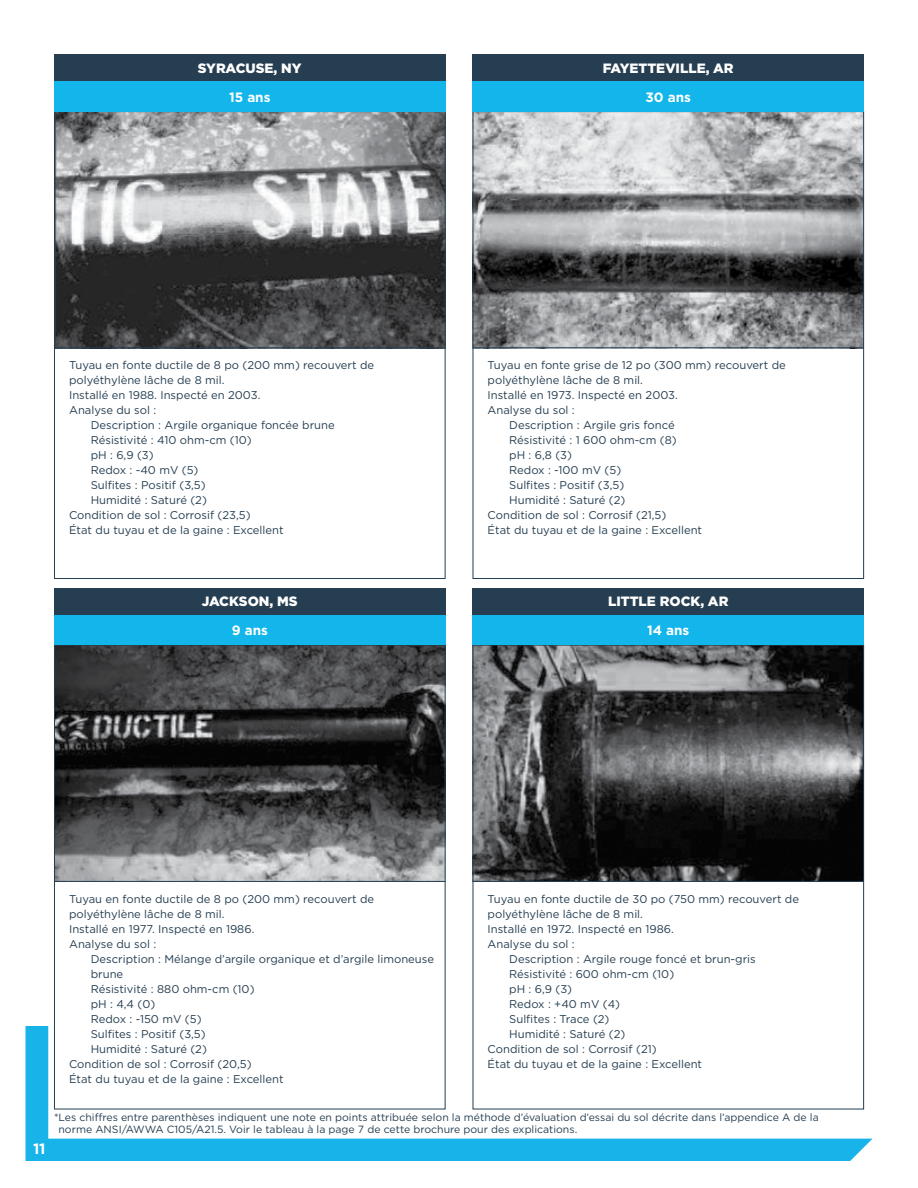
<style>
.page{position:relative;width:918px;height:1188px;background:#fff}
.page>*{position:absolute;margin:0;border:0;box-sizing:border-box;transform-origin:0 0}
.t1{font:700 15px "Gotham";color:#fff}
.t2{font:900 13.5px "Gotham";color:#fff}
.t3{font:700 13.5px "Gotham";color:#fff}
.t4{font:11.25px/15px "Gotham";color:#253e51}
.t5{font:10.5px/12px "Gotham";color:#253e51}
</style>
<div class="page">
<svg style="left:25px;top:1026px;width:848px;height:135px"></svg>
<img style="left:56px;top:113px;width:388px;height:234px">
<div style="left:54px;top:81px;width:392px;height:30px;background:#13b6ea"></div>
<div style="left:54px;top:54px;width:392px;height:27px;background:#253e51"></div>
<img style="left:56px;top:647px;width:388px;height:234px">
<div style="left:54px;top:615px;width:392px;height:30px;background:#13b6ea"></div>
<div style="left:54px;top:588px;width:392px;height:27px;background:#253e51"></div>
<img style="left:475px;top:113px;width:387px;height:234px">
<div style="left:473px;top:81px;width:391px;height:30px;background:#13b6ea"></div>
<div style="left:472px;top:54px;width:392px;height:27px;background:#253e51"></div>
<img style="left:475px;top:647px;width:387px;height:234px">
<div style="left:473px;top:615px;width:391px;height:30px;background:#13b6ea"></div>
<div style="left:472px;top:588px;width:392px;height:27px;background:#253e51"></div>
<hr style="left:54px;top:347px;width:392px;height:1px;background:#253e51">
<hr style="left:54px;top:881px;width:392px;height:1px;background:#253e51">
<hr style="left:473px;top:347px;width:391px;height:1px;background:#253e51">
<hr style="left:473px;top:881px;width:391px;height:1px;background:#253e51">
<p class="t2" style="left:198px;top:58px;width:105px">SYRACUSE, NY</p>
<p class="t2" style="left:603px;top:58px;width:132px">FAYETTEVILLE, AR</p>
<p class="t3" style="left:229px;top:88px;width:43px">15 ans</p>
<p class="t3" style="left:646px;top:88px;width:47px">30 ans</p>
<p class="t4" style="left:69px;top:357px;width:307px">Tuyau en fonte ductile de 8 po (200 mm) recouvert de</p>
<p class="t4" style="left:69px;top:372px;width:157px">polyéthylène lâche de 8 mil.</p>
<p class="t4" style="left:69px;top:387px;width:193px">Installé en 1988. Inspecté en 2003.</p>
<p class="t4" style="left:69px;top:402px;width:89px">Analyse du sol :</p>
<p class="t4" style="left:91px;top:417px;width:246px">Description : Argile organique foncée brune</p>
<p class="t4" style="left:91px;top:432px;width:163px">Résistivité : 410 ohm-cm (10)</p>
<p class="t4" style="left:91px;top:447px;width:64px">pH : 6,9 (3)</p>
<p class="t4" style="left:91px;top:462px;width:109px">Redox : -40 mV (5)</p>
<p class="t4" style="left:91px;top:477px;width:117px">Sulfites : Positif (3,5)</p>
<p class="t4" style="left:91px;top:492px;width:118px">Humidité : Saturé (2)</p>
<p class="t4" style="left:69px;top:507px;width:183px">Condition de sol : Corrosif (23,5)</p>
<p class="t4" style="left:69px;top:522px;width:216px">État du tuyau et de la gaine : Excellent</p>
<p class="t4" style="left:488px;top:357px;width:300px">Tuyau en fonte grise de 12 po (300 mm) recouvert de</p>
<p class="t4" style="left:488px;top:372px;width:157px">polyéthylène lâche de 8 mil.</p>
<p class="t4" style="left:488px;top:387px;width:192px">Installé en 1973. Inspecté en 2003.</p>
<p class="t4" style="left:488px;top:402px;width:89px">Analyse du sol :</p>
<p class="t4" style="left:509px;top:417px;width:167px">Description : Argile gris foncé</p>
<p class="t4" style="left:509px;top:432px;width:169px">Résistivité : 1 600 ohm-cm (8)</p>
<p class="t4" style="left:509px;top:447px;width:64px">pH : 6,8 (3)</p>
<p class="t4" style="left:509px;top:462px;width:114px">Redox : -100 mV (5)</p>
<p class="t4" style="left:509px;top:477px;width:117px">Sulfites : Positif (3,5)</p>
<p class="t4" style="left:509px;top:492px;width:118px">Humidité : Saturé (2)</p>
<p class="t4" style="left:488px;top:507px;width:180px">Condition de sol : Corrosif (21,5)</p>
<p class="t4" style="left:488px;top:522px;width:216px">État du tuyau et de la gaine : Excellent</p>
<p class="t2" style="left:202px;top:592px;width:97px">JACKSON, MS</p>
<p class="t2" style="left:608px;top:592px;width:122px">LITTLE ROCK, AR</p>
<p class="t3" style="left:232px;top:621px;width:38px">9 ans</p>
<p class="t3" style="left:647px;top:621px;width:44px">14 ans</p>
<p class="t4" style="left:69px;top:891px;width:307px">Tuyau en fonte ductile de 8 po (200 mm) recouvert de polyéthylène lâche de 8 mil.<br>Installé en 1977. Inspecté en 1986.<br>Analyse du sol :</p>
<p class="t4" style="left:91px;top:951px;width:345px">Description : Mélange d’argile organique et d’argile limoneuse</p>
<p class="t4" style="left:91px;top:966px;width:34px">brune</p>
<p class="t4" style="left:91px;top:981px;width:165px">Résistivité : 880 ohm-cm (10)</p>
<p class="t4" style="left:91px;top:996px;width:66px">pH : 4,4 (0)</p>
<p class="t4" style="left:91px;top:1011px;width:112px">Redox : -150 mV (5)</p>
<p class="t4" style="left:91px;top:1026px;width:117px">Sulfites : Positif (3,5)</p>
<p class="t4" style="left:91px;top:1041px;width:118px">Humidité : Saturé (2)</p>
<p class="t4" style="left:69px;top:1056px;width:184px">Condition de sol : Corrosif (20,5)</p>
<p class="t4" style="left:69px;top:1071px;width:216px">État du tuyau et de la gaine : Excellent</p>
<p class="t4" style="left:488px;top:891px;width:313px">Tuyau en fonte ductile de 30 po (750 mm) recouvert de</p>
<p class="t4" style="left:488px;top:906px;width:157px">polyéthylène lâche de 8 mil.</p>
<p class="t4" style="left:488px;top:921px;width:188px">Installé en 1972. Inspecté en 1986.</p>
<p class="t4" style="left:488px;top:936px;width:89px">Analyse du sol :</p>
<p class="t4" style="left:509px;top:951px;width:248px">Description : Argile rouge foncé et brun-gris</p>
<p class="t4" style="left:509px;top:966px;width:167px">Résistivité : 600 ohm-cm (10)</p>
<p class="t4" style="left:509px;top:981px;width:64px">pH : 6,9 (3)</p>
<p class="t4" style="left:509px;top:996px;width:112px">Redox : +40 mV (4)</p>
<p class="t4" style="left:509px;top:1011px;width:102px">Sulfites : Trace (2)</p>
<p class="t4" style="left:509px;top:1026px;width:118px">Humidité : Saturé (2)</p>
<p class="t4" style="left:488px;top:1041px;width:171px">Condition de sol : Corrosif (21)</p>
<p class="t4" style="left:488px;top:1056px;width:216px">État du tuyau et de la gaine : Excellent</p>
<h1 class="t1" style="left:33px;top:1139px;width:14px">11</h1>
<p class="t5" style="left:59px;top:1112px;width:762px;text-indent:-5px">*Les chiffres entre parenthèses indiquent une note en points attribuée selon la méthode d’évaluation d’essai du sol décrite dans l’appendice A de la norme ANSI/AWWA C105/A21.5. Voir le tableau à la page 7 de cette brochure pour des explications.</p>
</div>
